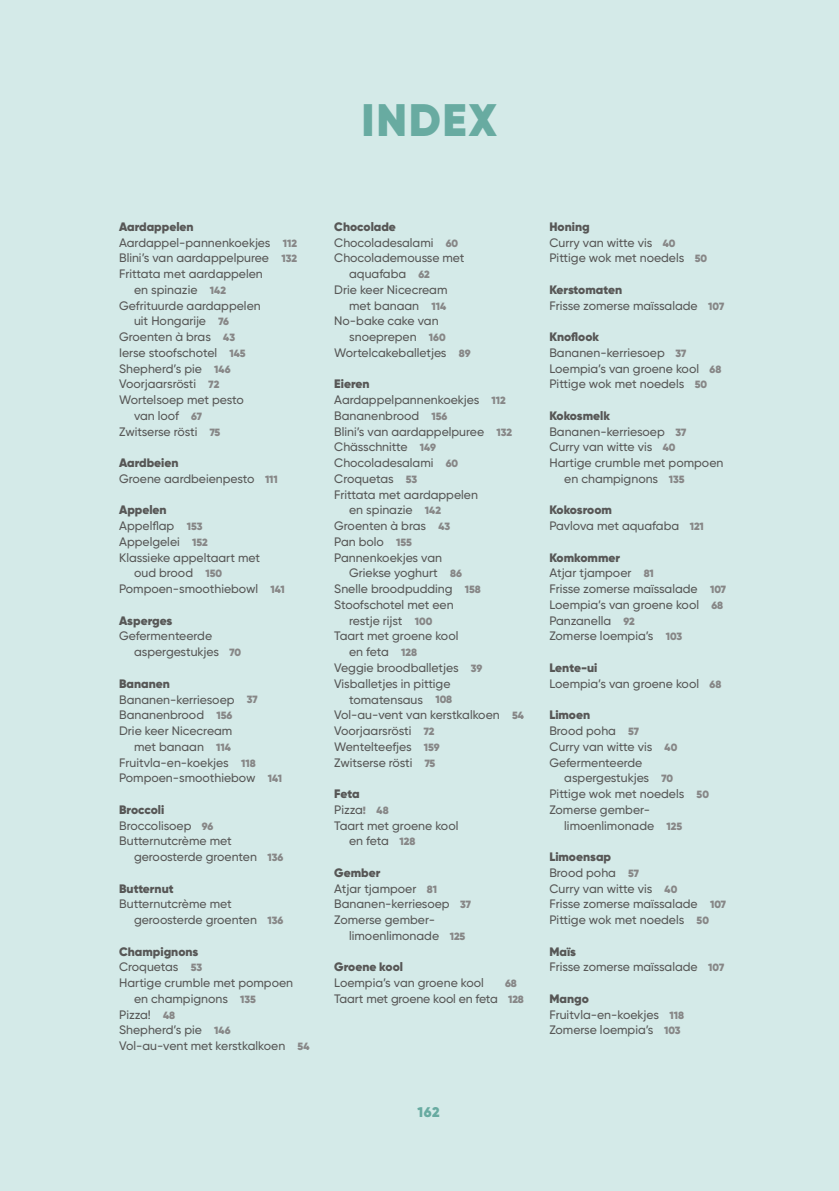
<style>
.page{position:relative;width:839px;height:1191px;background:#fff}
.page>*{position:absolute;margin:0;border:0;box-sizing:border-box;transform-origin:0 0}
.t1{font:900 45.5px "Gilroy";letter-spacing:.035em;color:#68aba1}
.t2{font:900 14px "Gilroy";color:#68aba1}
.t3{font:500 12.25px/15.8px "Gilroy";color:#575756}
.t4{font:900 12.25px "Gilroy";color:#575756}
.t5{font:900 10.5px "Gilroy";color:#878787}
.s1{font-weight:900;font-size:10.5px;color:#878787}
.s2{font-weight:900}
</style>
<div class="page">
<div style="left:0;top:0;width:838px;height:1191px;background:#d4eae8"></div>
<h1 class="t1" style="left:361px;top:91px;width:137px">INDEX</h1>
<p class="t4" style="left:119px;top:219px;width:76px">Aardappelen</p>
<p class="t3" style="left:119px;top:234px;width:179px">Aardappel-pannenkoekjes <span class="s1">112</span></p>
<p class="t3" style="left:119px;top:250px;width:179px">Blini’s van aardappelpuree <span class="s1">132</span></p>
<p class="t3" style="left:119px;top:266px;width:145px">Frittata met aardappelen</p>
<p class="t3" style="left:134px;top:281px;width:93px">en spinazie <span class="s1">142</span></p>
<p class="t3" style="left:119px;top:297px;width:143px">Gefrituurde aardappelen</p>
<p class="t3" style="left:134px;top:313px;width:96px">uit Hongarije <span class="s1">76</span></p>
<p class="t3" style="left:119px;top:329px;width:117px">Groenten à bras <span class="s1">43</span></p>
<p class="t3" style="left:119px;top:344px;width:128px">Ierse stoofschotel <span class="s1">145</span></p>
<p class="t3" style="left:119px;top:360px;width:113px">Shepherd’s pie <span class="s1">146</span></p>
<p class="t3" style="left:119px;top:376px;width:102px">Voorjaarsrösti <span class="s1">72</span></p>
<p class="t3" style="left:119px;top:392px;width:126px">Wortelsoep met pesto</p>
<p class="t3" style="left:134px;top:407px;width:70px">van loof <span class="s1">67</span></p>
<p class="t3" style="left:119px;top:423px;width:103px">Zwitserse rösti <span class="s1">75</span></p>
<p class="t3" style="left:119px;top:455px;width:160px"><span class="s2">Aardbeien<br></span>Groene aardbeienpesto <span class="s1">111</span></p>
<p class="t4" style="left:119px;top:502px;width:49px">Appelen</p>
<p class="t3" style="left:119px;top:518px;width:85px">Appelflap <span class="s1">153</span></p>
<p class="t3" style="left:119px;top:533px;width:90px">Appelgelei <span class="s1">152</span></p>
<p class="t3" style="left:119px;top:549px;width:142px">Klassieke appeltaart met</p>
<p class="t3" style="left:134px;top:565px;width:89px">oud brood <span class="s1">150</span></p>
<p class="t3" style="left:119px;top:581px;width:167px">Pompoen-smoothiebowl <span class="s1">141</span></p>
<p class="t4" style="left:119px;top:612px;width:55px">Asperges</p>
<p class="t3" style="left:134px;top:628px;width:108px;text-indent:-15px">Gefermenteerde aspergestukjes <span class="s1">70</span></p>
<p class="t4" style="left:119px;top:675px;width:52px">Bananen</p>
<p class="t3" style="left:119px;top:691px;width:140px">Bananen-kerriesoep <span class="s1">37</span></p>
<p class="t3" style="left:119px;top:707px;width:115px">Bananenbrood <span class="s1">156</span></p>
<p class="t3" style="left:119px;top:722px;width:115px">Drie keer Nicecream</p>
<p class="t3" style="left:134px;top:738px;width:98px">met banaan <span class="s1">114</span></p>
<p class="t3" style="left:119px;top:754px;width:138px">Fruitvla-en-koekjes <span class="s1">118</span></p>
<p class="t3" style="left:119px;top:770px;width:164px">Pompoen-smoothiebow <span class="s1">141</span></p>
<p class="t4" style="left:119px;top:801px;width:47px">Broccoli</p>
<p class="t3" style="left:119px;top:817px;width:96px">Broccolisoep <span class="s1">96</span></p>
<p class="t3" style="left:119px;top:833px;width:114px">Butternutcrème met</p>
<p class="t3" style="left:134px;top:848px;width:151px">geroosterde groenten <span class="s1">136</span></p>
<p class="t4" style="left:119px;top:880px;width:56px">Butternut</p>
<p class="t3" style="left:134px;top:896px;width:151px;text-indent:-15px">Butternutcrème met geroosterde groenten <span class="s1">136</span></p>
<p class="t4" style="left:119px;top:943px;width:81px">Champignons</p>
<p class="t3" style="left:119px;top:959px;width:85px">Croquetas <span class="s1">53</span></p>
<p class="t3" style="left:119px;top:974px;width:175px">Hartige crumble met pompoen</p>
<p class="t3" style="left:134px;top:990px;width:123px">en champignons <span class="s1">135</span></p>
<p class="t3" style="left:119px;top:1006px;width:58px">Pizza! <span class="s1">48</span></p>
<p class="t3" style="left:119px;top:1022px;width:113px">Shepherd’s pie <span class="s1">146</span></p>
<p class="t3" style="left:119px;top:1037px;width:192px">Vol-au-vent met kerstkalkoen <span class="s1">54</span></p>
<p class="t4" style="left:334px;top:219px;width:63px">Chocolade</p>
<p class="t3" style="left:334px;top:234px;width:125px">Chocoladesalami <span class="s1">60</span></p>
<p class="t3" style="left:334px;top:250px;width:132px">Chocolademousse met</p>
<p class="t3" style="left:349px;top:266px;width:82px">aquafaba <span class="s1">62</span></p>
<p class="t3" style="left:334px;top:281px;width:115px">Drie keer Nicecream</p>
<p class="t3" style="left:349px;top:297px;width:98px">met banaan <span class="s1">114</span></p>
<p class="t3" style="left:334px;top:313px;width:106px">No-bake cake van</p>
<p class="t3" style="left:349px;top:329px;width:98px">snoeprepen <span class="s1">160</span></p>
<p class="t3" style="left:334px;top:344px;width:138px">Wortelcakeballetjes <span class="s1">89</span></p>
<p class="t4" style="left:334px;top:376px;width:37px">Eieren</p>
<p class="t3" style="left:334px;top:392px;width:173px">Aardappelpannenkoekjes <span class="s1">112</span></p>
<p class="t3" style="left:334px;top:407px;width:115px">Bananenbrood <span class="s1">156</span></p>
<p class="t3" style="left:334px;top:423px;width:179px">Blini’s van aardappelpuree <span class="s1">132</span></p>
<p class="t3" style="left:334px;top:439px;width:103px">Chässchnitte <span class="s1">149</span></p>
<p class="t3" style="left:334px;top:455px;width:125px">Chocoladesalami <span class="s1">60</span></p>
<p class="t3" style="left:334px;top:470px;width:85px">Croquetas <span class="s1">53</span></p>
<p class="t3" style="left:334px;top:486px;width:145px">Frittata met aardappelen</p>
<p class="t3" style="left:349px;top:502px;width:93px">en spinazie <span class="s1">142</span></p>
<p class="t3" style="left:334px;top:518px;width:117px">Groenten à bras <span class="s1">43</span></p>
<p class="t3" style="left:334px;top:533px;width:79px">Pan bolo <span class="s1">155</span></p>
<p class="t3" style="left:334px;top:549px;width:109px">Pannenkoekjes van</p>
<p class="t3" style="left:349px;top:565px;width:114px">Griekse yoghurt <span class="s1">86</span></p>
<p class="t3" style="left:334px;top:581px;width:148px">Snelle broodpudding <span class="s1">158</span></p>
<p class="t3" style="left:334px;top:596px;width:121px">Stoofschotel met een</p>
<p class="t3" style="left:349px;top:612px;width:85px">restje rijst <span class="s1">100</span></p>
<p class="t3" style="left:334px;top:628px;width:126px">Taart met groene kool</p>
<p class="t3" style="left:349px;top:644px;width:69px">en feta <span class="s1">128</span></p>
<p class="t3" style="left:334px;top:659px;width:150px">Veggie broodballetjes <span class="s1">39</span></p>
<p class="t3" style="left:334px;top:675px;width:118px">Visballetjes in pittige</p>
<p class="t3" style="left:349px;top:691px;width:105px">tomatensaus <span class="s1">108</span></p>
<p class="t3" style="left:334px;top:707px;width:191px">Vol-au-vent van kerstkalkoen <span class="s1">54</span></p>
<p class="t3" style="left:334px;top:722px;width:102px">Voorjaarsrösti <span class="s1">72</span></p>
<p class="t3" style="left:334px;top:738px;width:107px">Wentelteefjes <span class="s1">159</span></p>
<p class="t3" style="left:334px;top:754px;width:103px">Zwitserse rösti <span class="s1">75</span></p>
<p class="t4" style="left:334px;top:786px;width:27px">Feta</p>
<p class="t3" style="left:334px;top:801px;width:56px">Pizza<span class="s1">! 48</span></p>
<p class="t3" style="left:334px;top:817px;width:126px">Taart met groene kool</p>
<p class="t3" style="left:349px;top:833px;width:68px">en feta <span class="s1">128</span></p>
<p class="t3" style="left:334px;top:864px;width:138px"><span class="s2">Gember<br></span>Atjar tjampoer <span class="s1">81<br></span>Bananen-kerriesoep <span class="s1">37<br></span>Zomerse gember-</p>
<p class="t3" style="left:349px;top:927px;width:118px">limoenlimonade <span class="s1">125</span></p>
<p class="t4" style="left:334px;top:959px;width:70px">Groene kool</p>
<p class="t3" style="left:334px;top:974px;width:151px">Loempia’s van groene kool</p>
<p class="t5" style="left:505px;top:976px;width:13px">68</p>
<p class="t3" style="left:334px;top:990px;width:191px">Taart met groene kool en feta <span class="s1">128</span></p>
<p class="t2" style="left:417px;top:1103px;width:24px">162</p>
<p class="t3" style="left:549px;top:218px;width:159px"><span class="s2">Honing<br></span>Curry van witte vis <span class="s1">40<br></span>Pittige wok met noedels <span class="s1">50</span></p>
<p class="t3" style="left:549px;top:281px;width:176px"><span class="s2">Kerstomaten<br></span>Frisse zomerse maïssalade <span class="s1">107</span></p>
<p class="t3" style="left:549px;top:329px;width:173px"><span class="s2">Knoflook<br></span>Bananen-kerriesoep <span class="s1">37<br></span>Loempia’s van groene kool <span class="s1">68<br></span>Pittige wok met noedels <span class="s1">50</span></p>
<p class="t4" style="left:549px;top:408px;width:62px">Kokosmelk</p>
<p class="t3" style="left:549px;top:423px;width:138px">Bananen-kerriesoep <span class="s1">37</span></p>
<p class="t3" style="left:549px;top:439px;width:128px">Curry van witte vis <span class="s1">40</span></p>
<p class="t3" style="left:549px;top:455px;width:175px">Hartige crumble met pompoen</p>
<p class="t3" style="left:564px;top:470px;width:122px">en champignons <span class="s1">135</span></p>
<p class="t3" style="left:549px;top:502px;width:156px"><span class="s2">Kokosroom<br></span>Pavlova met aquafaba <span class="s1">121</span></p>
<p class="t3" style="left:549px;top:549px;width:178px"><span class="s2">Komkommer<br></span>Atjar tjampoer <span class="s1">81<br></span>Frisse zomerse maïssalade <span class="s1">107<br></span>Loempia’s van groene kool <span class="s1">68<br></span>Panzanella <span class="s1">92<br></span>Zomerse loempia’s <span class="s1">103</span></p>
<p class="t3" style="left:549px;top:659px;width:173px"><span class="s2">Lente-ui<br></span>Loempia’s van groene kool <span class="s1">68</span></p>
<p class="t3" style="left:549px;top:707px;width:129px"><span class="s2">Limoen<br></span>Brood poha <span class="s1">57<br></span>Curry van witte vis <span class="s1">40<br></span>Gefermenteerde</p>
<p class="t3" style="left:564px;top:770px;width:110px">aspergestukjes <span class="s1">70</span></p>
<p class="t3" style="left:549px;top:785px;width:161px">Pittige wok met noedels <span class="s1">50</span></p>
<p class="t3" style="left:549px;top:801px;width:102px">Zomerse gember-</p>
<p class="t3" style="left:564px;top:817px;width:119px">limoenlimonade <span class="s1">125</span></p>
<p class="t3" style="left:549px;top:848px;width:178px"><span class="s2">Limoensap<br></span>Brood poha <span class="s1">57<br></span>Curry van witte vis <span class="s1">40<br></span>Frisse zomerse maïssalade <span class="s1">107<br></span>Pittige wok met noedels <span class="s1">50</span></p>
<p class="t3" style="left:549px;top:943px;width:176px"><span class="s2">Maïs<br></span>Frisse zomerse maïssalade <span class="s1">107</span></p>
<p class="t3" style="left:549px;top:990px;width:136px"><span class="s2">Mango<br></span>Fruitvla-en-koekjes <span class="s1">118<br></span>Zomerse loempia’s <span class="s1">103</span></p>
</div>
